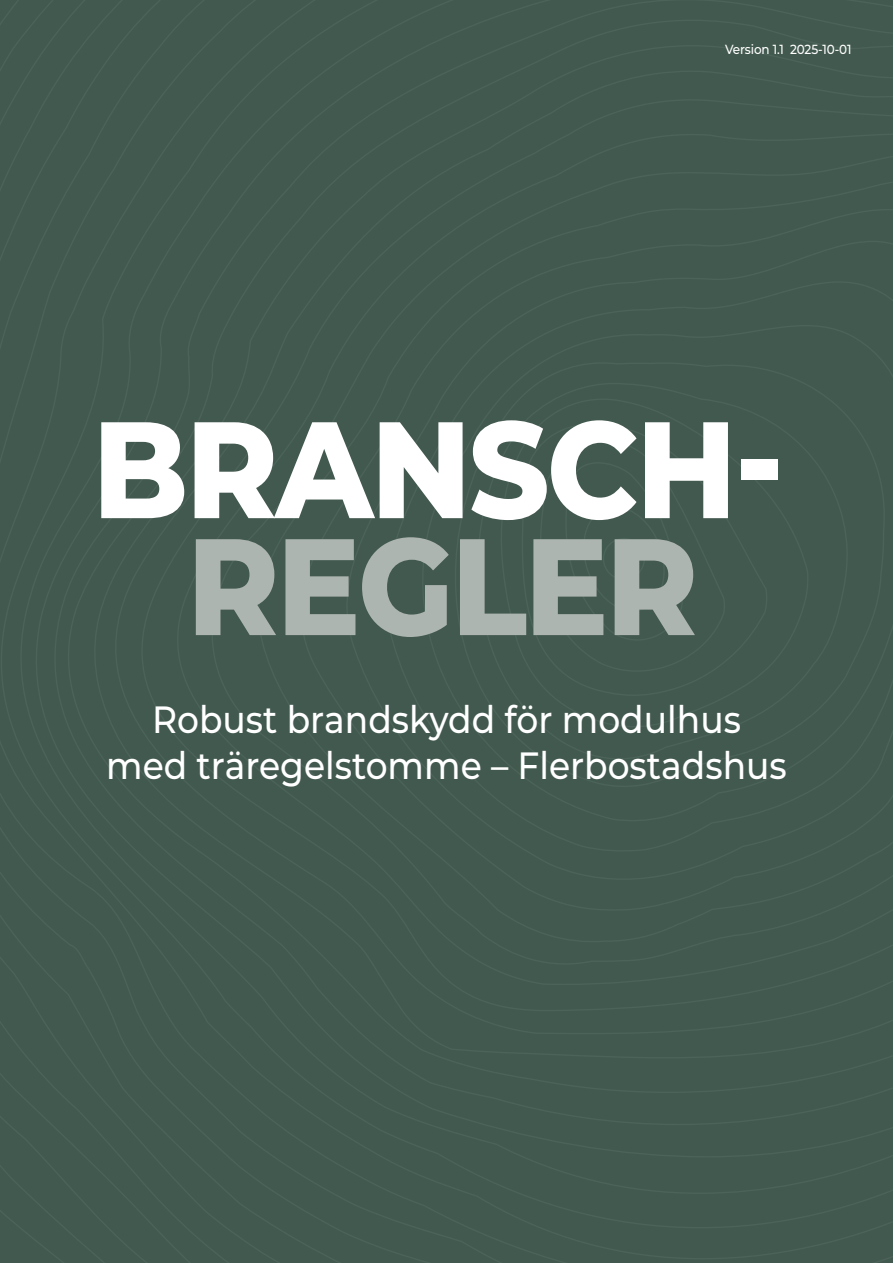
<style>
.page{position:relative;width:893px;height:1263px;background:#42594f}
.page>*{position:absolute;margin:0;border:0;box-sizing:border-box;transform-origin:0 0}
.t1{font:800 136.95px "Montserrat";letter-spacing:-.02em;color:#fff;scale:.91 1}
.t2{font:800 136.95px "Montserrat";letter-spacing:-.02em;color:#adb5b0;scale:.91 1}
.t3{font:500 37.95px/46.5px "Montserrat";color:#fff;text-align:center;scale:.91 1}
.t4{font:500 13.2px "Montserrat";letter-spacing:-.01em;color:#fff;scale:.91 1}
</style>
<div class="page">
<p class="t4" style="left:725px;top:40px;width:140px">Version 1.1 2025-10-01</p>
<p class="t1" style="left:93px;top:369px;width:762px">BRANSCH-</p>
<p class="t2" style="left:187px;top:486px;width:563px">REGLER</p>
<p class="t3" style="left:106px;top:695px;width:750px">Robust brandskydd för modulhus<br>med träregelstomme – Flerbostadshus</p>
</div>
